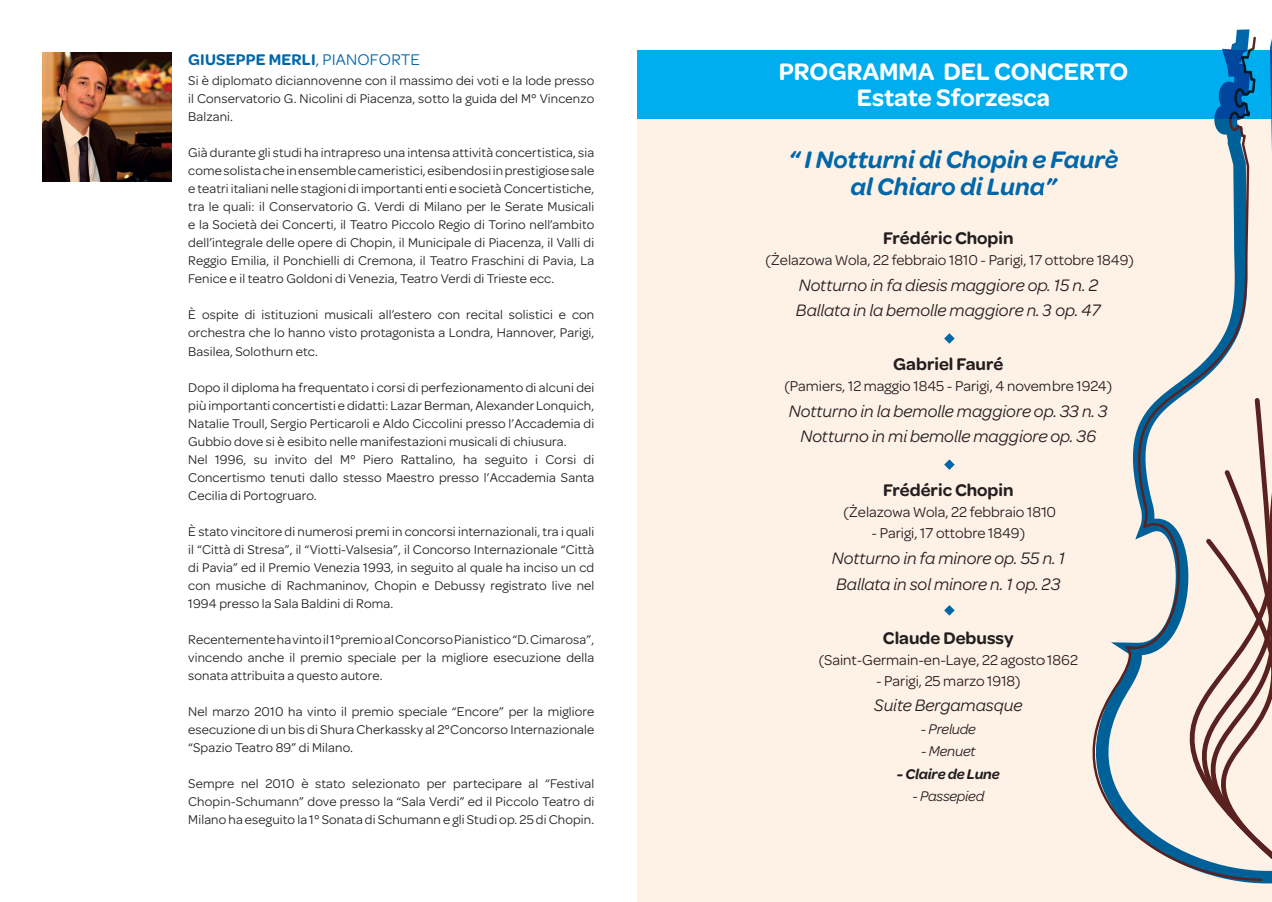
<style>
.page{position:relative;width:1272px;height:902px;background:#fff}
.page>*{position:absolute;margin:0;border:0;box-sizing:border-box;transform-origin:0 0}
.t1{font:italic 600 25.5px/27px "Omnes";color:#0067aa;text-align:center}
.t2{font:600 25.5px/25.5px "Omnes";color:#fff;text-align:center}
.t3{font:600 18px "Omnes";color:#231f20}
.t4{font:italic 17.7px/25.5px "Omnes";color:#231f20}
.t5{font:600 16.5px "Omnes";letter-spacing:.01em;color:#0067aa}
.t6{font:15.3px "Omnes";color:#231f20}
.t7{font:italic 15px "Omnes";letter-spacing:-.01em;color:#231f20}
.t8{font:italic 600 15px "Omnes";letter-spacing:-.01em;color:#231f20}
.t9{font:13.5px/18px "Omnes";letter-spacing:.01em;color:#231f20;text-align:justify}
.s1{font-weight:400}
</style>
<div class="page">
<div style="left:637px;top:69px;width:634px;height:832px;background:#fef1e6"></div>
<div style="left:637px;top:50px;width:634px;height:69px;background:#00aeef"></div>
<svg style="left:944px;top:333px;width:10px;height:11px"></svg>
<svg style="left:944px;top:459px;width:10px;height:11px"></svg>
<svg style="left:944px;top:605px;width:10px;height:10px"></svg>
<svg style="left:1092px;top:402px;width:63px;height:448px"></svg>
<svg style="left:1155px;top:29px;width:116px;height:855px"></svg>
<img style="left:43px;top:52px;width:129px;height:129px">
<p class="t5" style="left:188px;top:47px;width:233px">GIUSEPPE MERLI<span class="s1">, PIANOFORTE</span></p>
<p class="t9" style="left:188px;top:71px;width:407px">Si è diplomato diciannovenne con il massimo dei voti e la lode presso il Conservatorio G. Nicolini di Piacenza, sotto la guida del M° Vincenzo Balzani.</p>
<p class="t9" style="left:188px;top:143px;width:407px">Già durante gli studi ha intrapreso una intensa attività concertistica, sia come solista che in ensemble cameristici, esibendosi in prestigiose sale e teatri italiani nelle stagioni di importanti enti e società Concertistiche, tra le quali: il Conservatorio G. Verdi di Milano per le Serate Musicali e la Società dei Concerti, il Teatro Piccolo Regio di Torino nell’ambito dell’integrale delle opere di Chopin, il Municipale di Piacenza, il Valli di Reggio Emilia, il Ponchielli di Cremona, il Teatro Fraschini di Pavia, La Fenice e il teatro Goldoni di Venezia, Teatro Verdi di Trieste ecc.</p>
<p class="t9" style="left:188px;top:305px;width:407px">È ospite di istituzioni musicali all’estero con recital solistici e con orchestra che lo hanno visto protagonista a Londra, Hannover, Parigi, Basilea, Solothurn etc.</p>
<p class="t9" style="left:188px;top:377px;width:407px;text-align:left">Dopo il diploma ha frequentato i corsi di perfezionamento di alcuni dei più importanti concertisti e didatti: Lazar Berman, Alexander Lonquich, Natalie Troull, Sergio Perticaroli e Aldo Ciccolini presso l’Accademia di Gubbio dove si è esibito nelle manifestazioni musicali di chiusura.<br>Nel 1996, su invito del M° Piero Rattalino, ha seguito i Corsi di Concertismo tenuti dallo stesso Maestro presso l’Accademia Santa Cecilia di Portogruaro.</p>
<p class="t9" style="left:188px;top:521px;width:407px">È stato vincitore di numerosi premi in concorsi internazionali, tra i quali il “Città di Stresa”, il “Viotti-Valsesia”, il Concorso Internazionale “Città di Pavia” ed il Premio Venezia 1993, in seguito al quale ha inciso un cd con musiche di Rachmaninov, Chopin e Debussy registrato live nel 1994 presso la Sala Baldini di Roma.</p>
<p class="t9" style="left:188px;top:629px;width:407px">Recentemente ha vinto il 1°premio al Concorso Pianistico “D. Cimarosa”, vincendo anche il premio speciale per la migliore esecuzione della sonata attribuita a questo autore.</p>
<p class="t9" style="left:188px;top:701px;width:407px">Nel marzo 2010 ha vinto il premio speciale “Encore” per la migliore esecuzione di un bis di Shura Cherkassky al 2°Concorso Internazionale “Spazio Teatro 89” di Milano.</p>
<p class="t9" style="left:188px;top:773px;width:407px">Sempre nel 2010 è stato selezionato per partecipare al “Festival Chopin-Schumann” dove presso la “Sala Verdi” ed il Piccolo Teatro di Milano ha eseguito la 1° Sonata di Schumann e gli Studi op. 25 di Chopin.</p>
<h1 class="t2" style="left:779px;top:58px;width:351px">PROGRAMMA DEL CONCERTO<br>Estate Sforzesca</h1>
<h1 class="t1" style="left:789px;top:144px;width:331px">“ I Notturni di Chopin e Faurè al Chiaro di Luna”</h1>
<h2 class="t3" style="left:883px;top:225px;width:132px">Frédéric Chopin</h2>
<p class="t6" style="left:765px;top:250px;width:370px">(Żelazowa Wola, 22 febbraio 1810 - Parigi, 17 ottobre 1849)</p>
<h3 class="t4" style="left:796px;top:271px;width:306px">Notturno in fa diesis maggiore op. 15 n. 2<br>Ballata in la bemolle maggiore n. 3 op. 47</h3>
<h2 class="t3" style="left:893px;top:351px;width:112px">Gabriel Fauré</h2>
<p class="t6" style="left:784px;top:376px;width:329px">(Pamiers, 12 maggio 1845 - Parigi, 4 novembre 1924)</p>
<h3 class="t4" style="left:789px;top:397px;width:320px;text-align:center">Notturno in la bemolle maggiore op. 33 n. 3<br>Notturno in mi bemolle maggiore op. 36</h3>
<h2 class="t3" style="left:883px;top:477px;width:132px">Frédéric Chopin</h2>
<p class="t6" style="left:843px;top:502px;width:214px">(Żelazowa Wola, 22 febbraio 1810</p>
<p class="t6" style="left:871px;top:523px;width:155px">- Parigi, 17 ottobre 1849)</p>
<h3 class="t4" style="left:831px;top:544px;width:234px">Notturno in fa minore op. 55 n. 1<br>Ballata in sol minore n. 1 op. 23</h3>
<h2 class="t3" style="left:883px;top:624px;width:132px">Claude Debussy</h2>
<p class="t6" style="left:818px;top:649px;width:261px">(Saint-Germain-en-Laye, 22 agosto 1862</p>
<p class="t6" style="left:876px;top:670px;width:146px">- Parigi, 25 marzo 1918)</p>
<h3 class="t4" style="left:874px;top:691px;width:150px">Suite Bergamasque</h3>
<p class="t7" style="left:920px;top:718px;width:56px">- Prelude</p>
<p class="t7" style="left:921px;top:741px;width:56px">- Menuet</p>
<p class="t8" style="left:897px;top:763px;width:104px">- Claire de Lune</p>
<p class="t7" style="left:912px;top:786px;width:73px">- Passepied</p>
</div>
